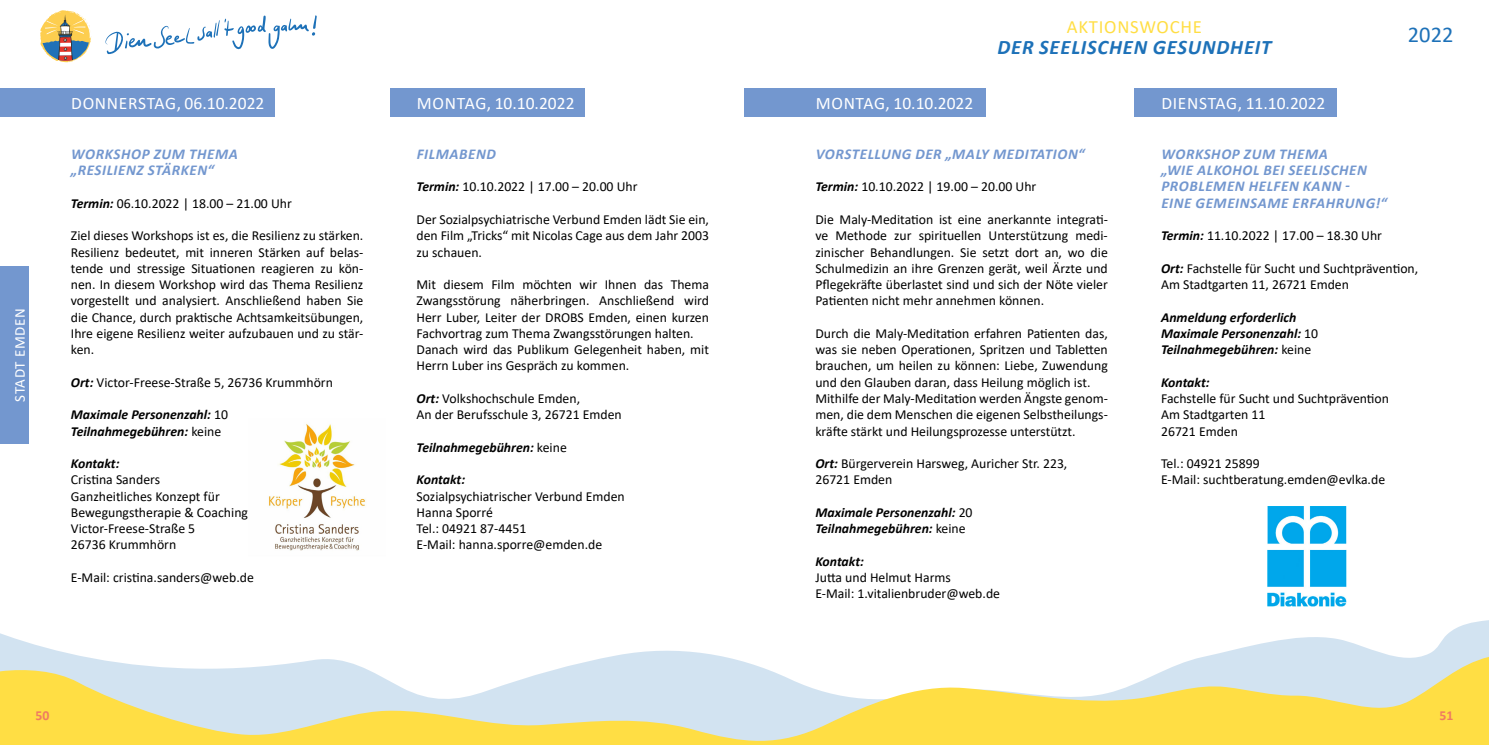
<style>
.page{position:relative;width:1489px;height:745px;background:#fff}
.page>*{position:absolute;margin:0;border:0;box-sizing:border-box;transform-origin:0 0}
.t1{font:22.5px "Calibri";color:#1d71b8}
.t2{font:italic 700 20.62px "Calibri";letter-spacing:.04em;color:#1d71b8}
.t3{font:18.75px "Calibri";letter-spacing:.04em;color:#ffde44}
.t4{font:17.5px "Calibri";color:#fff}
.t5{font:17.5px "Calibri";letter-spacing:.03em;color:#fff}
.t6{font:italic 700 15px/16.2px "Calibri";letter-spacing:.04em;color:#7397cf}
.t7{font:15px "Calibri";letter-spacing:.04em;color:#fff}
.t8{font:13.75px/16.2px "Calibri";color:#000}
.t9{font:italic 700 13.75px/16.2px "Calibri";color:#000}
.t10{font:700 13.75px "Calibri";color:#ef7b61}
.s1{font-weight:700;font-style:italic}
.s2{font-weight:400;font-style:normal}
</style>
<div class="page">
<div style="left:0;top:266px;width:29px;height:177px;background:#7397cf"></div>
<svg style="left:0;top:599px;width:1488px;height:50px"></svg>
<svg style="left:0;top:649px;width:1488px;height:95px"></svg>
<svg style="left:40px;top:10px;width:52px;height:52px"></svg>
<svg style="left:105px;top:15px;width:212px;height:39px"></svg>
<img style="left:268px;top:424px;width:97px;height:127px">
<div style="left:0;top:89px;width:275px;height:28px;background:#7397cf"></div>
<div style="left:390px;top:89px;width:195px;height:28px;background:#7397cf"></div>
<div style="left:744px;top:89px;width:241px;height:28px;background:#7397cf"></div>
<div style="left:1134px;top:89px;width:202px;height:28px;background:#7397cf"></div>
<img style="left:1267px;top:506px;width:79px;height:100px">
<p class="t7" style="left:9px;top:401px;width:95px;rotate:-90deg">STADT EMDEN</p>
<p class="t5" style="left:71px;top:91px;width:195px">DONNERSTAG, 06.10.2022</p>
<p class="t4" style="left:417px;top:91px;width:159px">MONTAG, 10.10.2022</p>
<p class="t6" style="left:417px;top:145px;width:81px">FILMABEND</p>
<p class="t8" style="left:416px;top:178px;width:222px"><span class="s1">Termin:</span> 10.10.2022 | 17.00 – 20.00 Uhr</p>
<p class="t8" style="left:416px;top:211px;width:294px;text-align:justify">Der Sozialpsychiatrische Verbund Emden lädt Sie ein, den Film „Tricks“ mit Nicolas Cage aus dem Jahr 2003 zu schauen.</p>
<p class="t8" style="left:416px;top:276px;width:294px">Mit diesem Film möchten wir Ihnen das Thema Zwangsstörung näherbringen. Anschließend wird Herr Luber, Leiter der DROBS Emden, einen kurzen Fachvortrag zum Thema Zwangsstörungen halten.<br>Danach wird das Publikum Gelegenheit haben, mit Herrn Luber ins Gespräch zu kommen.</p>
<p class="t8" style="left:416px;top:389px;width:207px"><span class="s1">Ort:</span> Volkshochschule Emden,<br>An der Berufsschule 3, 26721 Emden</p>
<p class="t9" style="left:416px;top:438px;width:152px">Teilnahmegebühren: <span class="s2">keine</span></p>
<p class="t9" style="left:416px;top:471px;width:50px">Kontakt:</p>
<p class="t8" style="left:416px;top:487px;width:210px">Sozialpsychiatrischer Verbund Emden<br>Hanna Sporré<br>Tel.: 04921 87-4451<br>E-Mail: hanna.sporre@emden.de</p>
<p class="t6" style="left:71px;top:145px;width:168px">WORKSHOP ZUM THEMA „RESILIENZ STÄRKEN“</p>
<p class="t8" style="left:71px;top:194px;width:222px"><span class="s1">Termin:</span> 06.10.2022 | 18.00 – 21.00 Uhr</p>
<p class="t8" style="left:71px;top:227px;width:294px;text-align:justify">Ziel dieses Workshops ist es, die Resilienz zu stärken.<br>Resilienz bedeutet, mit inneren Stärken auf belas&shy;tende und stressige Situationen reagieren zu kön&shy;nen. In diesem Workshop wird das Thema Resilienz vorgestellt und analysiert. Anschließend haben Sie die Chance, durch praktische Achtsamkeitsübungen, Ihre eigene Resilienz weiter aufzubauen und zu stär&shy;ken.</p>
<p class="t8" style="left:71px;top:373px;width:263px"><span class="s1">Ort:</span> Victor-Freese-Straße 5, 26736 Krummhörn</p>
<p class="t9" style="left:71px;top:406px;width:159px">Maximale Personenzahl: <span class="s2">10<br></span>Teilnahmegebühren: <span class="s2">keine</span></p>
<p class="t9" style="left:71px;top:454px;width:50px">Kontakt:</p>
<p class="t8" style="left:71px;top:471px;width:179px">Cristina Sanders<br>Ganzheitliches Konzept für<br>Bewegungstherapie &amp; Coaching<br>Victor-Freese-Straße 5<br>26736 Krummhörn</p>
<p class="t8" style="left:71px;top:568px;width:184px">E-Mail: cristina.sanders@web.de</p>
<h3 class="t3" style="left:1066px;top:14px;width:137px">AKTIONSWOCHE</h3>
<h2 class="t2" style="left:997px;top:32px;width:275px">DER SEELISCHEN GESUNDHEIT</h2>
<h1 class="t1" style="left:1407px;top:19px;width:47px">2022</h1>
<p class="t4" style="left:815px;top:91px;width:159px">MONTAG, 10.10.2022</p>
<p class="t4" style="left:1161px;top:91px;width:166px">DIENSTAG, 11.10.2022</p>
<p class="t6" style="left:1160px;top:145px;width:227px">WORKSHOP ZUM THEMA<br>„WIE ALKOHOL BEI SEELISCHEN<br>PROBLEMEN HELFEN KANN -<br>EINE GEMEINSAME ERFAHRUNG!“</p>
<p class="t8" style="left:1160px;top:227px;width:222px"><span class="s1">Termin:</span> 11.10.2022 | 17.00 – 18.30 Uhr</p>
<p class="t8" style="left:1160px;top:259px;width:259px"><span class="s1">Ort:</span> Fachstelle für Sucht und Suchtprävention,<br>Am Stadtgarten 11, 26721 Emden</p>
<p class="t9" style="left:1160px;top:308px;width:159px">Anmeldung erforderlich<br>Maximale Personenzahl: <span class="s2">10<br></span>Teilnahmegebühren: <span class="s2">keine</span></p>
<p class="t9" style="left:1160px;top:373px;width:50px">Kontakt:</p>
<p class="t8" style="left:1160px;top:389px;width:229px">Fachstelle für Sucht und Suchtprävention<br>Am Stadtgarten 11<br>26721 Emden</p>
<p class="t8" style="left:1160px;top:455px;width:226px">Tel.: 04921 25899<br>E-Mail: suchtberatung.emden@evlka.de</p>
<p class="t6" style="left:815px;top:145px;width:270px">VORSTELLUNG DER „MALY MEDITATION“</p>
<p class="t8" style="left:815px;top:178px;width:222px"><span class="s1">Termin:</span> 10.10.2022 | 19.00 – 20.00 Uhr</p>
<p class="t8" style="left:815px;top:211px;width:294px;text-align:justify">Die Maly-Meditation ist eine anerkannte integrati&shy;ve Methode zur spirituellen Unterstützung medi&shy;zinischer Behandlungen. Sie setzt dort an, wo die Schulmedizin an ihre Grenzen gerät, weil Ärzte und Pflegekräfte überlastet sind und sich der Nöte vieler Patienten nicht mehr annehmen können.</p>
<p class="t8" style="left:815px;top:324px;width:294px">Durch die Maly-Meditation erfahren Patienten das, was sie neben Operationen, Spritzen und Tabletten brauchen, um heilen zu können: Liebe, Zuwendung und den Glauben daran, dass Heilung möglich ist.<br>Mithilfe der Maly-Meditation werden Ängste genom&shy;men, die dem Menschen die eigenen Selbstheilungs&shy;kräfte stärkt und Heilungsprozesse unterstützt.</p>
<p class="t8" style="left:815px;top:455px;width:253px"><span class="s1">Ort:</span> Bürgerverein Harsweg, Auricher Str. 223,<br>26721 Emden</p>
<p class="t9" style="left:815px;top:503px;width:159px">Maximale Personenzahl: <span class="s2">20<br></span>Teilnahmegebühren: <span class="s2">keine</span></p>
<p class="t9" style="left:815px;top:552px;width:50px">Kontakt:</p>
<p class="t8" style="left:815px;top:568px;width:186px">Jutta und Helmut Harms<br>E-Mail: 1.vitalienbruder@web.de</p>
<p class="t10" style="left:35px;top:705px;width:15px">50</p>
<p class="t10" style="left:1439px;top:705px;width:15px">51</p>
</div>
